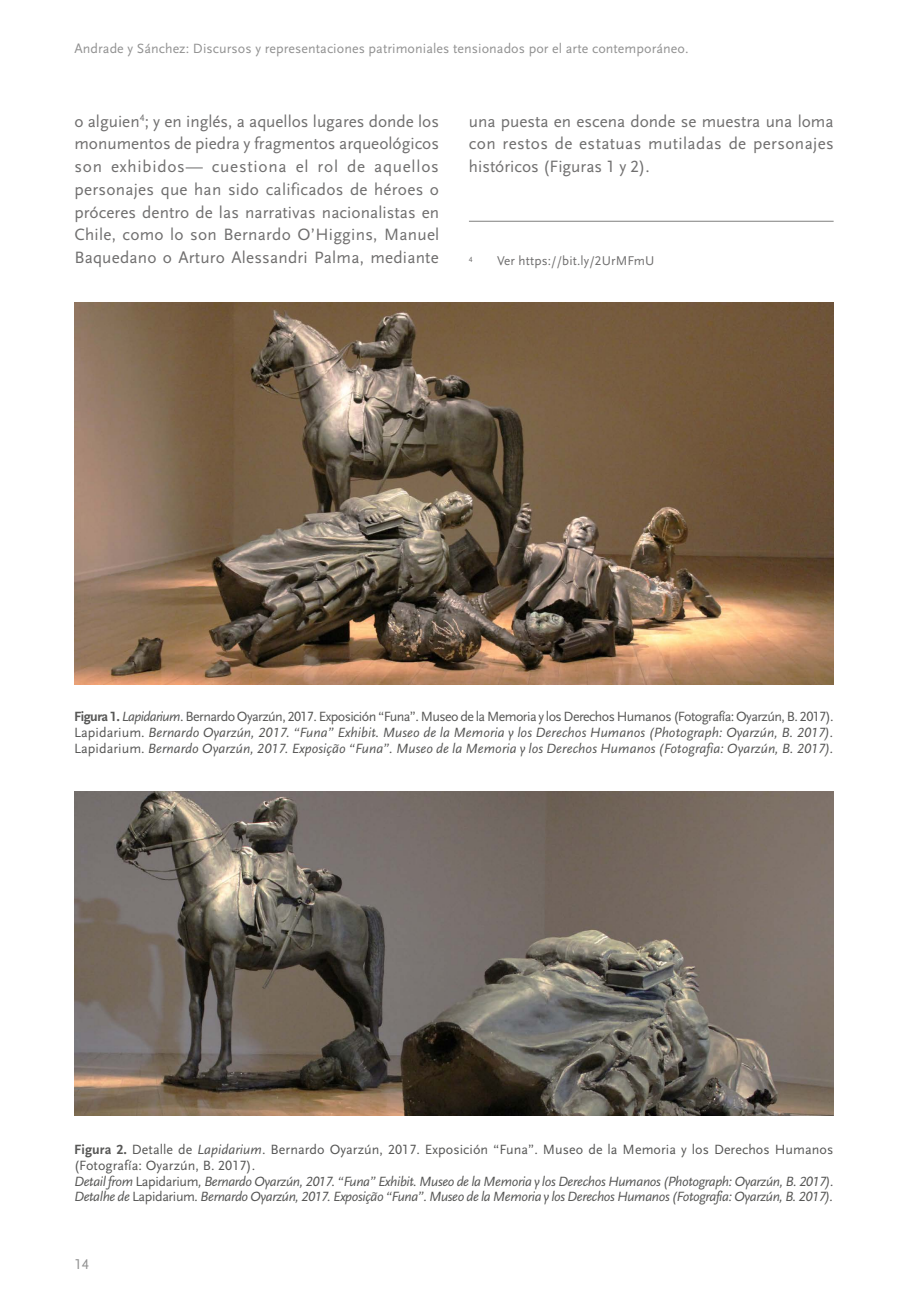
<style>
.page{position:relative;width:918px;height:1315px;background:#fff}
.page>*{position:absolute;margin:0;border:0;box-sizing:border-box;transform-origin:0 0}
.t1{font:17.15px/22.8px "Scala Sans Regular LF";letter-spacing:.01em;color:#706f6f;text-align:justify}
.t2{font:14.88px "Scala Sans Regular LF";color:#929292}
.t3{font:14px/15.8px "Scala Sans Regular LF Italic";letter-spacing:-.025em;color:#575756}
.t4{font:14px/15.8px "Scala Sans Regular LF Italic";letter-spacing:.005em;color:#575756}
.t5{font:14px/15.8px "Scala Sans Regular LF";letter-spacing:.005em;color:#575756}
.t6{font:14px "Scala Sans Regular LF";letter-spacing:-.04em;color:#575756}
.t7{font:14px "Scala Sans Regular LF";letter-spacing:.005em;color:#929292}
.t8{font:13.3px "Scala Sans Regular LF";letter-spacing:.01em;color:#706f6f}
.t9{font:7.88px "Scala Sans Regular LF";color:#706f6f}
.s1{font-family:"Scala Sans Bold LF"}
.s2{font-family:"Scala Sans Regular LF Italic"}
.s3{font-family:"Scala Sans Regular LF"}
</style>
<div class="page">
<hr style="left:469px;top:221px;width:364px;height:1px;background:#9d9d9c">
<img style="left:74px;top:303px;width:759px;height:381px">
<img style="left:74px;top:792px;width:759px;height:324px">
<p class="t7" style="left:74px;top:41px;width:616px">Andrade y Sánchez: Discursos y representaciones patrimoniales tensionados por el arte contemporáneo.</p>
<p class="t1" style="left:74px;top:110px;width:366px">o alguien<sup>4</sup>; y en inglés, a aquellos lugares donde los monumentos de piedra y fragmentos arqueológicos son exhibidos— cuestiona el rol de aquellos personajes que han sido calificados de héroes o próceres dentro de las narrativas nacionalistas en Chile, como lo son Bernardo O’Higgins, Manuel Baquedano o Arturo Alessandri Palma, mediante</p>
<p class="t1" style="left:469px;top:110px;width:366px">una puesta en escena donde se muestra una loma con restos de estatuas mutiladas de personajes históricos (Figuras 1 y 2).</p>
<p class="t9" style="left:469px;top:255px;width:5px">4</p>
<p class="t8" style="left:497px;top:253px;width:159px">Ver https://bit.ly/2UrMFmU</p>
<p class="t6" style="left:74px;top:709px;width:761px"><span class="s1">Figura 1.</span> <span class="s2">Lapidarium</span>. Bernardo Oyarzún, 2017. Exposición “Funa”. Museo de la Memoria y los Derechos Humanos (Fotografía: Oyarzún, B. 2017).</p>
<p class="t4" style="left:74px;top:724px;width:761px"><span class="s3">Lapidarium.</span> Bernardo Oyarzún, 2017. “Funa” Exhibit. Museo de la Memoria y los Derechos Humanos (Photograph: Oyarzún, B. 2017).<br><span class="s3">Lapidarium.</span> Bernardo Oyarzún, 2017. Exposição “Funa”. Museo de la Memoria y los Derechos Humanos (Fotografia: Oyarzún, B. 2017).</p>
<p class="t5" style="left:74px;top:1142px;width:761px"><span class="s1">Figura 2.</span> Detalle de <span class="s2">Lapidarium</span>. Bernardo Oyarzún, 2017. Exposición “Funa”. Museo de la Memoria y los Derechos Humanos (Fotografía: Oyarzún, B. 2017).</p>
<p class="t3" style="left:74px;top:1173px;width:761px">Detail from <span class="s3">Lapidarium</span>, Bernardo Oyarzún, 2017. “Funa” Exhibit. Museo de la Memoria y los Derechos Humanos (Photograph: Oyarzún, B. 2017).<br>Detalhe de <span class="s3">Lapidarium</span>. Bernardo Oyarzún, 2017. Exposição “Funa”. Museo de la Memoria y los Derechos Humanos (Fotografia: Oyarzún, B. 2017).</p>
<p class="t2" style="left:74px;top:1255px;width:16px">14</p>
</div>
